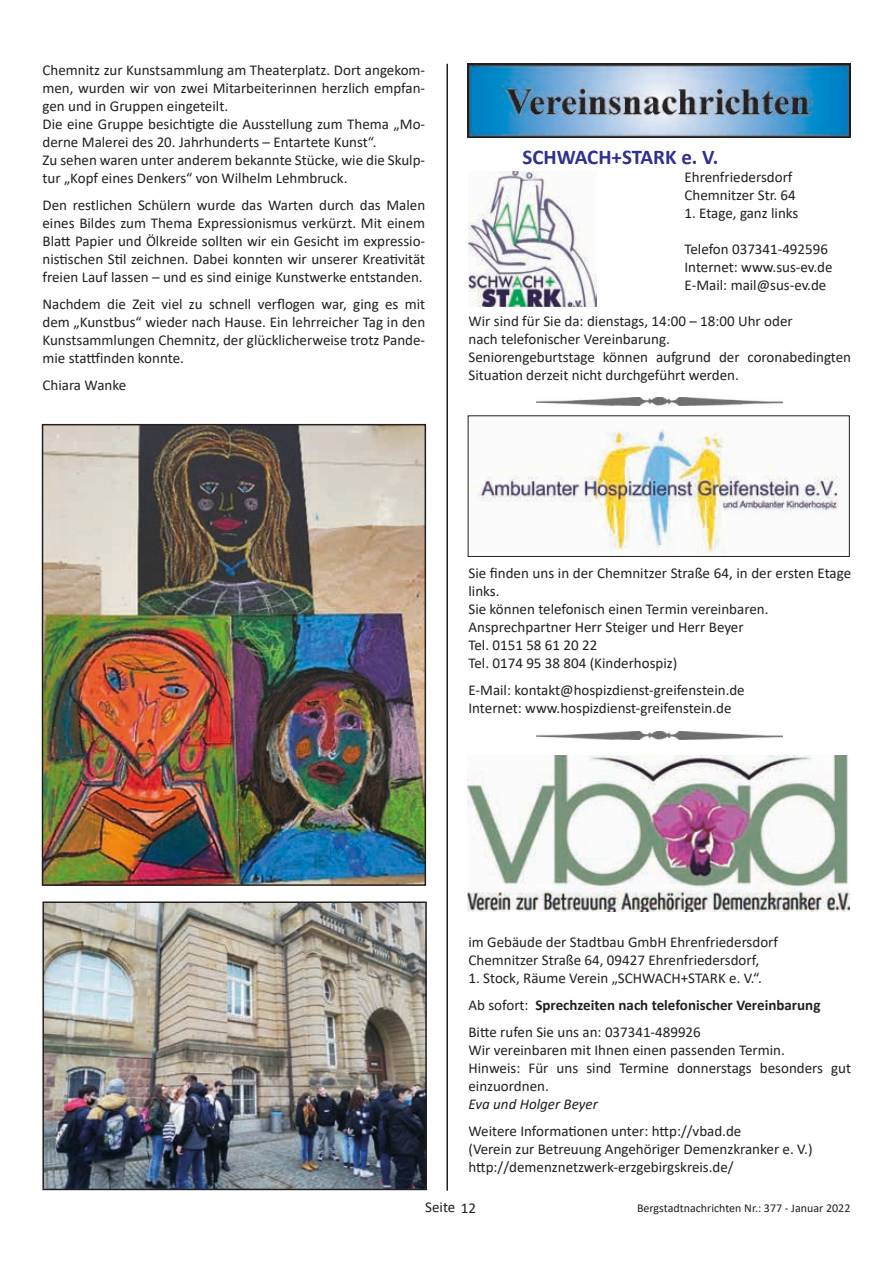
<style>
.page{position:relative;width:893px;height:1263px;background:#fff}
.page>*{position:absolute;margin:0;border:0;box-sizing:border-box;transform-origin:0 0}
.t1{font:700 21px "Calibri";color:#2e3092}
.t2{font:15px/18px "Calibri";color:#231f20}
.t3{font:italic 15px "Calibri";color:#231f20}
.t4{font:12px "Calibri";color:#231f20}
.s1{font-weight:700}
</style>
<div class="page">
<hr style="left:446px;top:64px;width:2px;height:1127px;background:#231f20">
<img style="left:537px;top:731px;width:246px;height:9px">
<img style="left:536px;top:397px;width:246px;height:8px">
<img style="left:45px;top:427px;width:378px;height:456px">
<div style="left:42px;top:424px;width:384px;height:462px;border:2px solid #231f20"></div>
<img style="left:45px;top:904px;width:379px;height:283px">
<div style="left:42px;top:901px;width:385px;height:289px;border:2px solid #231f20"></div>
<img style="left:468px;top:64px;width:382px;height:73px">
<img style="left:468px;top:172px;width:128px;height:134px">
<img style="left:470px;top:424px;width:370px;height:130px">
<div style="left:468px;top:415px;width:382px;height:142px;border:1px solid #231f20"></div>
<img style="left:467px;top:756px;width:383px;height:155px">
<p class="t2" style="left:43px;top:61px;width:384px">Chemnitz zur Kunstsammlung am Theaterplatz. Dort angekom&shy;men, wurden wir von zwei Mitarbeiterinnen herzlich empfan&shy;gen und in Gruppen eingeteilt.<br>Die eine Gruppe besichtigte die Ausstellung zum Thema „Mo&shy;derne Malerei des 20. Jahrhunderts – Entartete Kunst“.<br>Zu sehen waren unter anderem bekannte Stücke, wie die Skulp&shy;tur „Kopf eines Denkers“ von Wilhelm Lehmbruck.</p>
<p class="t2" style="left:43px;top:196px;width:384px;text-align:justify">Den restlichen Schülern wurde das Warten durch das Malen eines Bildes zum Thema Expressionismus verkürzt. Mit einem Blatt Papier und Ölkreide sollten wir ein Gesicht im expressio&shy;nistischen Stil zeichnen. Dabei konnten wir unserer Kreativität freien Lauf lassen – und es sind einige Kunstwerke entstanden.</p>
<p class="t2" style="left:43px;top:295px;width:384px;text-align:justify">Nachdem die Zeit viel zu schnell verflogen war, ging es mit dem „Kunstbus“ wieder nach Hause. Ein lehrreicher Tag in den Kunstsammlungen Chemnitz, der glücklicherweise trotz Pande&shy;mie stattfinden konnte.</p>
<p class="t2" style="left:43px;top:376px;width:85px">Chiara Wanke</p>
<h1 class="t1" style="left:522px;top:142px;width:197px">SCHWACH+STARK e. V.</h1>
<p class="t2" style="left:684px;top:167px;width:113px">Ehrenfriedersdorf<br>Chemnitzer Str. 64</p>
<p class="t2" style="left:684px;top:203px;width:115px">1. Etage, ganz links</p>
<p class="t2" style="left:684px;top:239px;width:150px">Telefon 037341-492596<br>Internet: www.sus-ev.de<br>E-Mail: mail@sus-ev.de</p>
<p class="t2" style="left:468px;top:311px;width:384px">Wir sind für Sie da: dienstags, 14:00 – 18:00 Uhr oder<br>nach telefonischer Vereinbarung.<br>Seniorengeburtstage können aufgrund der coronabedingten Situation derzeit nicht durchgeführt werden.</p>
<p class="t2" style="left:468px;top:563px;width:384px">Sie finden uns in der Chemnitzer Straße 64, in der ersten Etage links.<br>Sie können telefonisch einen Termin vereinbaren.<br>Ansprechpartner Herr Steiger und Herr Beyer<br>Tel. 0151 58 61 20 22<br>Tel. 0174 95 38 804 (Kinderhospiz)</p>
<p class="t2" style="left:468px;top:680px;width:278px">E-Mail: kontakt@hospizdienst-greifenstein.de<br>Internet: www.hospizdienst-greifenstein.de</p>
<p class="t2" style="left:468px;top:932px;width:311px">im Gebäude der Stadtbau GmbH Ehrenfriedersdorf<br>Chemnitzer Straße 64, 09427 Ehrenfriedersdorf,</p>
<p class="t2" style="left:468px;top:964px;width:353px;line-height:27px">1. Stock, Räume Verein „SCHWACH+STARK e. V.“.<br>Ab sofort: <span class="s1">Sprechzeiten nach telefonischer Vereinbarung<br></span>Bitte rufen Sie uns an: 037341-489926</p>
<p class="t2" style="left:468px;top:1040px;width:384px">Wir vereinbaren mit Ihnen einen passenden Termin.<br>Hinweis: Für uns sind Termine donnerstags besonders gut einzuordnen.</p>
<p class="t3" style="left:468px;top:1093px;width:131px">Eva und Holger Beyer</p>
<p class="t2" style="left:468px;top:1121px;width:346px">Weitere Informationen unter: http://vbad.de<br>(Verein zur Betreuung Angehöriger Demenzkranker e. V.) http://demenznetzwerk-erzgebirgskreis.de/</p>
<p class="t2" style="left:425px;top:1197px;width:52px">Seite 12</p>
<p class="t4" style="left:637px;top:1199px;width:215px">Bergstadtnachrichten Nr.: 377 - Januar 2022</p>
</div>
